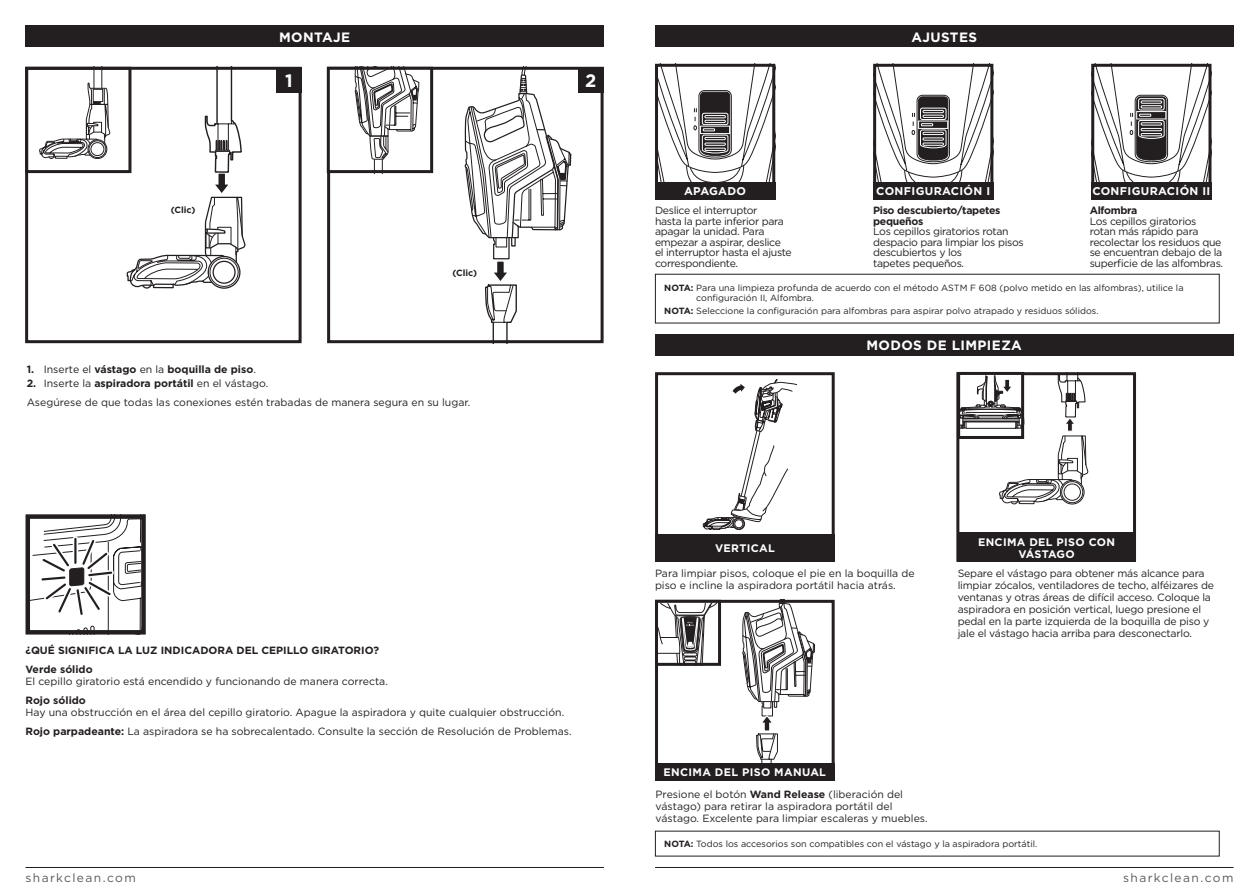
<style>
.page{position:relative;width:1259px;height:893px;background:#fff}
.page>*{position:absolute;margin:0;border:0;box-sizing:border-box;transform-origin:0 0}
.t1{font:700 18px "Gotham";color:#fff}
.t2{font:700 13.5px "Gotham";letter-spacing:.03em;color:#fff}
.t3{font:12px "Gotham";letter-spacing:.115em;color:#58595b}
.t4{font:700 11.25px "Gotham";letter-spacing:.03em;color:#fff}
.t5{font:700 10.95px/12px "Gotham";letter-spacing:.03em;color:#fff;text-align:center}
.t6{font:10.5px/10.5px "Gotham";letter-spacing:-.02em;color:#231f20}
.t7{font:10.5px/12px "Gotham";color:#231f20}
.t8{font:700 10.5px/18.8px "Gotham";color:#231f20}
.t9{font:700 10.5px/10.5px "Gotham";letter-spacing:-.03em;color:#231f20}
.t10{font:9px/10.5px "Gotham";color:#231f20}
.t11{font:700 9px "Gotham";color:#231f20}
.s1{font-weight:400}
.s2{font-weight:700}
</style>
<div class="page">
<hr style="left:655px;top:867px;width:578px;height:1px;background:#231f20">
<hr style="left:26px;top:867px;width:578px;height:1px;background:#231f20">
<div style="left:655px;top:600px;width:179px;height:179px;border:3px solid #231f20"></div>
<div style="left:26px;top:26px;width:578px;height:21px;background:#231f20"></div>
<div style="left:655px;top:26px;width:578px;height:21px;background:#231f20"></div>
<div style="left:655px;top:334px;width:578px;height:21px;background:#231f20"></div>
<svg style="left:659px;top:68px;width:112px;height:114px"></svg>
<div style="left:655px;top:64px;width:120px;height:135px;border:3px solid #231f20"></div>
<svg style="left:877px;top:68px;width:112px;height:114px"></svg>
<div style="left:873px;top:64px;width:120px;height:135px;border:3px solid #231f20"></div>
<svg style="left:1095px;top:68px;width:112px;height:114px"></svg>
<div style="left:1091px;top:64px;width:120px;height:135px;border:3px solid #231f20"></div>
<div style="left:655px;top:182px;width:120px;height:17px;background:#231f20"></div>
<div style="left:873px;top:182px;width:120px;height:17px;background:#231f20"></div>
<div style="left:1091px;top:182px;width:120px;height:17px;background:#231f20"></div>
<div style="left:655px;top:372px;width:179px;height:180px;border:3px solid #231f20"></div>
<div style="left:655px;top:534px;width:180px;height:28px;background:#231f20"></div>
<div style="left:957px;top:533px;width:179px;height:29px;background:#231f20"></div>
<div style="left:956px;top:372px;width:180px;height:190px;border:3px solid #231f20"></div>
<div style="left:655px;top:763px;width:179px;height:18px;background:#231f20"></div>
<svg style="left:742px;top:600px;width:73px;height:163px"></svg>
<svg style="left:659px;top:604px;width:58px;height:58px"></svg>
<div style="left:655px;top:600px;width:66px;height:66px;border:3px solid #231f20"></div>
<svg style="left:957px;top:372px;width:131px;height:132px"></svg>
<div style="left:327px;top:67px;width:276px;height:276px;border:3px solid #231f20"></div>
<svg style="left:464px;top:67px;width:107px;height:276px"></svg>
<div style="left:276px;top:67px;width:26px;height:25px;background:#231f20"></div>
<div style="left:578px;top:67px;width:25px;height:25px;background:#231f20"></div>
<svg style="left:39px;top:71px;width:71px;height:88px"></svg>
<div style="left:25px;top:67px;width:106px;height:106px;border:3px solid #231f20"></div>
<svg style="left:354px;top:71px;width:65px;height:98px"></svg>
<div style="left:327px;top:67px;width:106px;height:106px;border:3px solid #231f20"></div>
<svg style="left:703px;top:379px;width:94px;height:151px"></svg>
<svg style="left:127px;top:71px;width:118px;height:218px"></svg>
<div style="left:25px;top:67px;width:277px;height:276px;border:3px solid #231f20"></div>
<svg style="left:31px;top:519px;width:110px;height:111px"></svg>
<div style="left:26px;top:514px;width:120px;height:121px;border:4px solid #231f20"></div>
<p class="t2" style="left:279px;top:28px;width:73px">MONTAJE</p>
<p class="t2" style="left:911px;top:28px;width:67px">AJUSTES</p>
<p class="t11" style="left:171px;top:203px;width:26px">(Clic)</p>
<h1 class="t1" style="left:285px;top:68px;width:9px">1</h1>
<h1 class="t1" style="left:585px;top:68px;width:13px">2</h1>
<p class="t11" style="left:452px;top:267px;width:26px">(Clic)</p>
<p class="t8" style="left:27px;top:360px;width:231px">1. <span class="s1">Inserte el</span> vástago <span class="s1">en la</span> boquilla de piso<span class="s1">.</span></p>
<p class="t7" style="left:27px;top:374px;width:445px;line-height:18.3px"><span class="s2">2.</span> Inserte la <span class="s2">aspiradora portátil</span> en el vástago.<br>Asegúrese de que todas las conexiones estén trabadas de manera segura en su lugar.</p>
<p class="t8" style="left:26px;top:641px;width:355px">¿QUÉ SIGNIFICA LA LUZ INDICADORA DEL CEPILLO GIRATORIO?<br>Verde sólido</p>
<p class="t7" style="left:26px;top:675px;width:364px">El cepillo giratorio está encendido y funcionando de manera correcta.</p>
<p class="t8" style="left:26px;top:691px;width:62px">Rojo sólido</p>
<p class="t7" style="left:26px;top:702px;width:547px;line-height:18.8px">Hay una obstrucción en el área del cepillo giratorio. Apague la aspiradora y quite cualquier obstrucción.<br><span class="s2">Rojo parpadeante:</span> La aspiradora se ha sobrecalentado. Consulte la sección de Resolución de Problemas.</p>
<p class="t4" style="left:684px;top:184px;width:64px">APAGADO</p>
<p class="t4" style="left:876px;top:184px;width:115px">CONFIGURACIÓN I</p>
<p class="t4" style="left:1092px;top:184px;width:120px">CONFIGURACIÓN II</p>
<p class="t6" style="left:655px;top:205px;width:138px">Deslice el interruptor<br>hasta la parte inferior para apagar la unidad. Para empezar a aspirar, deslice el interruptor hasta el ajuste correspondiente.</p>
<p class="t9" style="left:873px;top:205px;width:129px">Piso descubierto/tapetes pequeños</p>
<p class="t6" style="left:873px;top:226px;width:152px">Los cepillos giratorios rotan despacio para limpiar los pisos descubiertos y los<br>tapetes pequeños.</p>
<p class="t9" style="left:1089px;top:205px;width:49px">Alfombra</p>
<p class="t6" style="left:1089px;top:215px;width:135px">Los cepillos giratorios rotan más rápido para recolectar los residuos que se encuentran debajo de la superficie de las alfombras.</p>
<p class="t10" style="left:696px;top:282px;width:489px;text-indent:-32px"><span class="s2">NOTA:</span> Para una limpieza profunda de acuerdo con el método ASTM F 608 (polvo metido en las alfombras), utilice la configuración II, Alfombra.</p>
<p class="t10" style="left:664px;top:305px;width:436px"><span class="s2">NOTA:</span> Seleccione la configuración para alfombras para aspirar polvo atrapado y residuos sólidos.</p>
<p class="t5" style="left:715px;top:542px;width:61px">VERTICAL</p>
<p class="t2" style="left:866px;top:336px;width:157px">MODOS DE LIMPIEZA</p>
<p class="t5" style="left:978px;top:536px;width:139px">ENCIMA DEL PISO CON<br>VÁSTAGO</p>
<p class="t7" style="left:655px;top:567px;width:261px">Para limpiar pisos, coloque el pie en la boquilla de piso e incline la aspiradora portátil hacia atrás.</p>
<p class="t6" style="left:957px;top:567px;width:258px;line-height:12px">Separe el vástago para obtener más alcance para limpiar zócalos, ventiladores de techo, alféizares de ventanas y otras áreas de difícil acceso. Coloque la aspiradora en posición vertical, luego presione el pedal en la parte izquierda de la boquilla de piso y jale el vástago hacia arriba para desconectarlo.</p>
<p class="t5" style="left:663px;top:766px;width:164px">ENCIMA DEL PISO MANUAL</p>
<p class="t7" style="left:655px;top:788px;width:273px">Presione el botón <span class="s2">Wand Release</span> (liberación del vástago) para retirar la aspiradora portátil del vástago. Excelente para limpiar escaleras y muebles.</p>
<p class="t10" style="left:664px;top:839px;width:374px"><span class="s2">NOTA:</span> Todos los accesorios son compatibles con el vástago y la aspiradora portátil.</p>
<p class="t3" style="left:26px;top:870px;width:112px">sharkclean.com</p>
<p class="t3" style="left:1123px;top:870px;width:112px">sharkclean.com</p>
</div>
